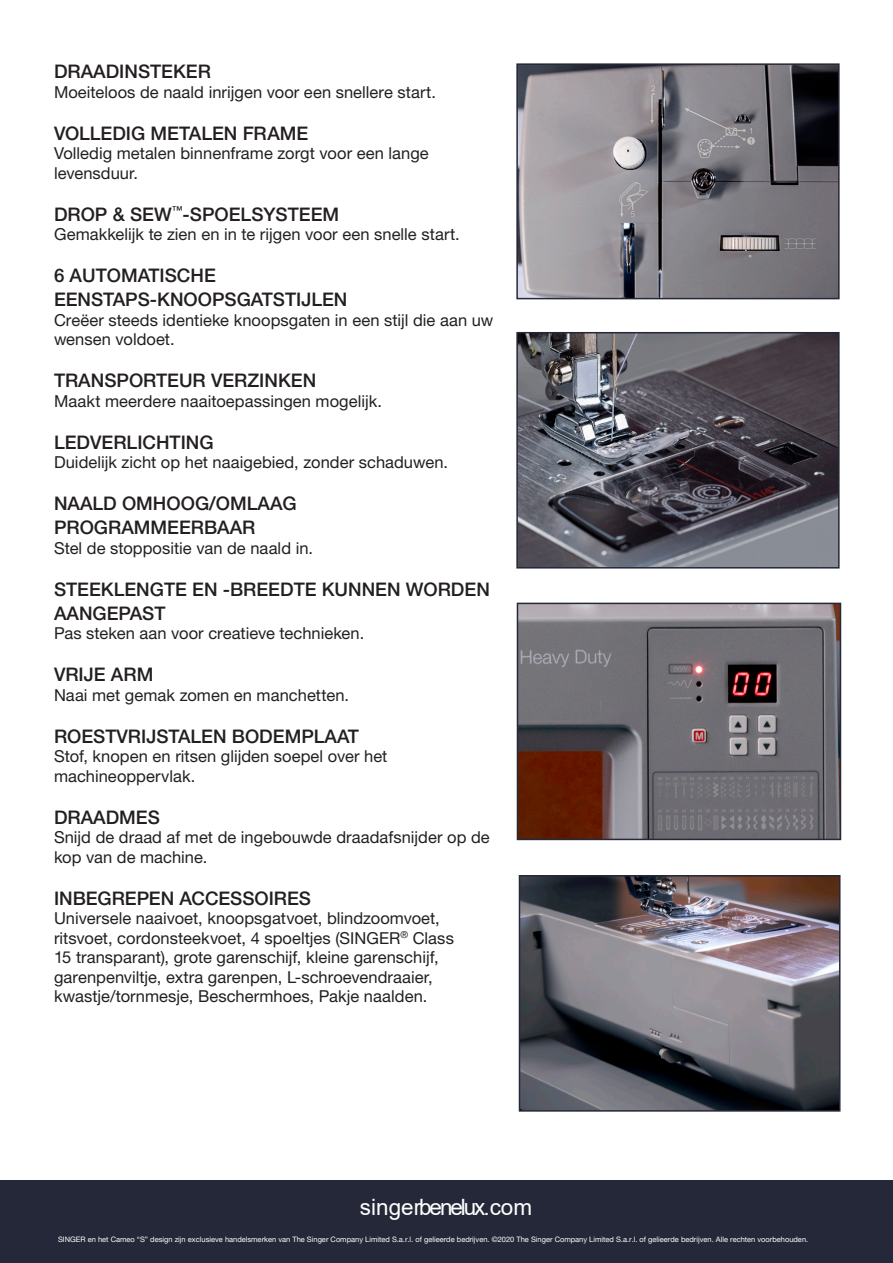
<style>
.page{position:relative;width:893px;height:1263px;background:#fff}
.page>*{position:absolute;margin:0;border:0;box-sizing:border-box;transform-origin:0 0}
.Paragraph_Style_1{font:22.5px "Arial";letter-spacing:-.045em;color:#fff}
.Paragraph_Style_1-2{font:500 18.75px/24px "Helvetica Neue LT Std";color:#231f20}
.Paragraph_Style_1-3{font:500 18.75px/24px "Helvetica Neue";color:#231f20}
.Paragraph_Style_1-4{font:16.5px/19.5px "Helvetica Neue";letter-spacing:.005em;color:#231f20}
.Paragraph_Style_1-5{font:7.5px "Helvetica Neue";color:#fff}
.s1{font-family:"Helvetica Neue LT Std"}
</style>
<div class="page">
<img style="left:519px;top:335px;width:318px;height:230px">
<div style="left:516px;top:332px;width:324px;height:236px;border:2px solid #252839"></div>
<img style="left:520px;top:606px;width:318px;height:231px">
<div style="left:517px;top:603px;width:324px;height:237px;border:2px solid #252839"></div>
<div style="left:0;top:1180px;width:893px;height:83px;background:#252839"></div>
<img style="left:519px;top:66px;width:318px;height:230px">
<div style="left:516px;top:63px;width:324px;height:236px;border:2px solid #252839"></div>
<img style="left:522px;top:878px;width:315px;height:231px">
<div style="left:519px;top:875px;width:321px;height:237px;border:2px solid #252839"></div>
<p class="Paragraph_Style_1-2" style="left:54px;top:59px;width:158px">DRAADINSTEKER</p>
<p class="Paragraph_Style_1-4" style="left:54px;top:82px;width:383px">Moeiteloos de naald inrijgen voor een snellere start.</p>
<p class="Paragraph_Style_1-2" style="left:54px;top:121px;width:256px">VOLLEDIG METALEN FRAME</p>
<p class="Paragraph_Style_1-4" style="left:54px;top:143px;width:376px">Volledig metalen binnenframe zorgt voor een lange levensduur.</p>
<p class="Paragraph_Style_1-2" style="left:54px;top:202px;width:287px">DROP &amp; SEW<sup>™</sup>-SPOELSYSTEEM</p>
<p class="Paragraph_Style_1-4" style="left:54px;top:224px;width:407px">Gemakkelijk te zien en in te rijgen voor een snelle start.</p>
<p class="Paragraph_Style_1-2" style="left:54px;top:263px;width:295px">6 AUTOMATISCHE<br>EENSTAPS-KNOOPSGATSTIJLEN</p>
<p class="Paragraph_Style_1-4" style="left:54px;top:310px;width:441px">Creëer steeds identieke knoopsgaten in een stijl die aan uw wensen voldoet.</p>
<p class="Paragraph_Style_1-2" style="left:54px;top:368px;width:264px">TRANSPORTEUR VERZINKEN</p>
<p class="Paragraph_Style_1-4" style="left:54px;top:391px;width:329px">Maakt meerdere naaitoepassingen mogelijk.</p>
<p class="Paragraph_Style_1-2" style="left:54px;top:430px;width:161px">LEDVERLICHTING</p>
<p class="Paragraph_Style_1-4" style="left:54px;top:452px;width:395px">Duidelijk zicht op het naaigebied, zonder schaduwen.</p>
<p class="Paragraph_Style_1-2" style="left:54px;top:491px;width:244px">NAALD OMHOOG/OMLAAG<br>PROGRAMMEERBAAR</p>
<p class="Paragraph_Style_1-4" style="left:54px;top:538px;width:261px">Stel de stoppositie van de naald in.</p>
<p class="Paragraph_Style_1-3" style="left:54px;top:577px;width:437px">STEEKLENGTE EN -BREEDTE KUNNEN <span class="s1">WORDEN<br>AANGEPAST</span></p>
<p class="Paragraph_Style_1-4" style="left:54px;top:623px;width:312px">Pas steken aan voor creatieve technieken.</p>
<p class="Paragraph_Style_1-2" style="left:54px;top:662px;width:101px">VRIJE ARM</p>
<p class="Paragraph_Style_1-4" style="left:54px;top:685px;width:296px">Naai met gemak zomen en manchetten.</p>
<p class="Paragraph_Style_1-2" style="left:54px;top:724px;width:306px">ROESTVRIJSTALEN BODEMPLAAT</p>
<p class="Paragraph_Style_1-4" style="left:54px;top:746px;width:335px">Stof, knopen en ritsen glijden soepel over het</p>
<p class="Paragraph_Style_1-4" style="left:54px;top:766px;width:143px">machineoppervlak.</p>
<p class="Paragraph_Style_1-2" style="left:54px;top:805px;width:107px">DRAADMES</p>
<p class="Paragraph_Style_1-4" style="left:54px;top:827px;width:437px">Snijd de draad af met de ingebouwde draadafsnijder op de kop van de machine.</p>
<p class="Paragraph_Style_1-2" style="left:54px;top:886px;width:258px">INBEGREPEN ACCESSOIRES</p>
<p class="Paragraph_Style_1-4" style="left:54px;top:908px;width:401px">Universele naaivoet, knoopsgatvoet, blindzoomvoet, ritsvoet, cordonsteekvoet, 4 spoeltjes (SINGER<sup>®</sup> Class 15 transparant), grote garenschijf, kleine garenschijf, garenpenviltje, extra garenpen, L-schroevendraaier,</p>
<p class="Paragraph_Style_1-4" style="left:54px;top:986px;width:375px">kwastje/tornmesje, Beschermhoes, Pakje naalden.</p>
<p class="Paragraph_Style_1" style="left:360px;top:1191px;width:174px">singerbenelux.com</p>
<p class="Paragraph_Style_1-5" style="left:58px;top:1234px;width:752px">SINGER en het Cameo “S” design zijn exclusieve handelsmerken van The Singer Company Limited S.a.r.l. of gelieerde bedrijven. ©2020 The Singer Company Limited S.a.r.l. of gelieerde bedrijven. Alle rechten voorbehouden.</p>
</div>
